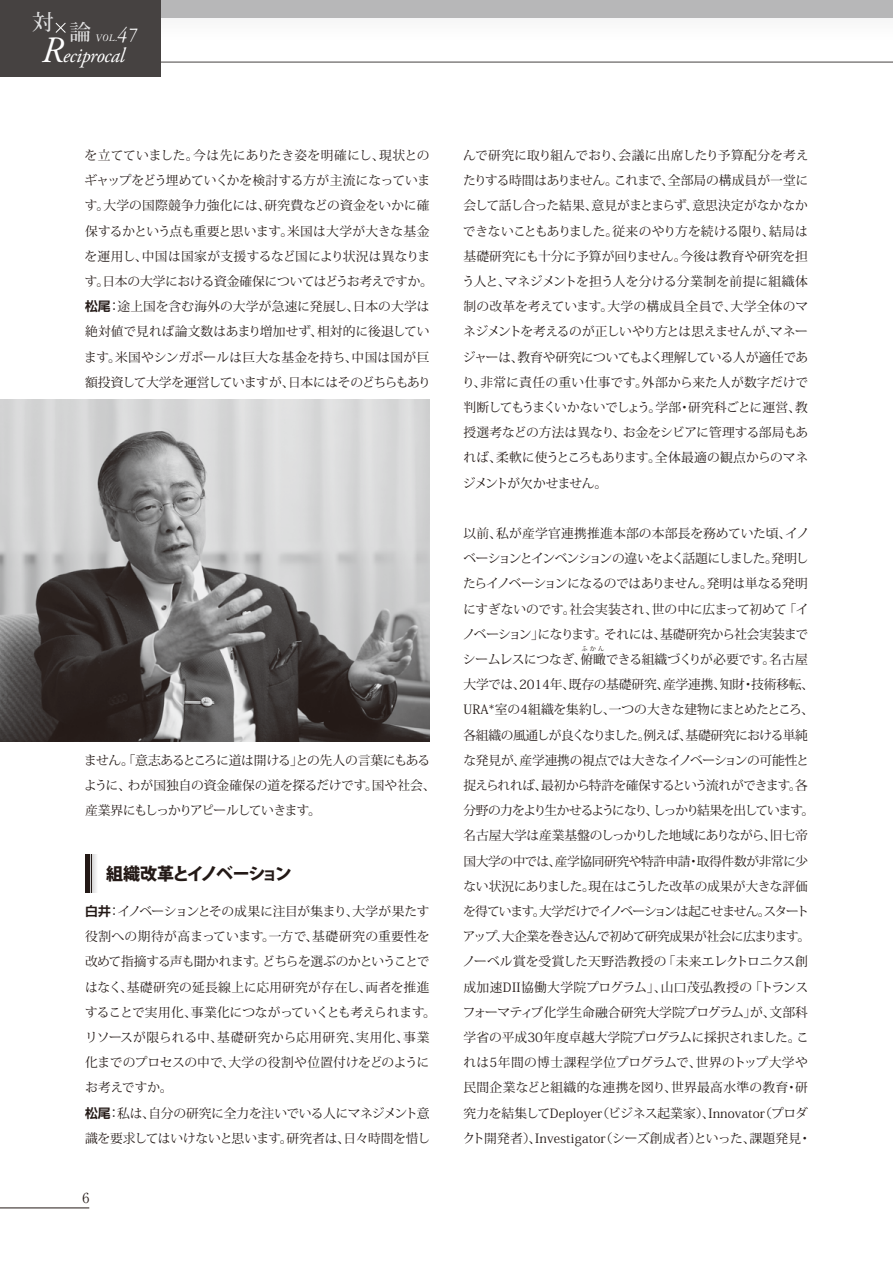
<style>
.page{position:relative;width:893px;height:1263px;background:#fff}
.page>*{position:absolute;margin:0;border:0;box-sizing:border-box;transform-origin:0 0}
.t1{font:21.6px "Koz Min Pro Medium 90 pv RKSJ H";color:#e1e1e2}
.t2{font:italic 20.7px "Adobe Garamond Pro";letter-spacing:-.02em;color:#fff}
.t3{font:16.95px "Koz Go Pro Heavy 90 pv RKSJ H";letter-spacing:-.1em;color:#231916}
.t4{font:13.8px "Ryumin Pro Light 90 pv RKSJ H";color:#231916}
.t5{font:12.75px/25.2px "Koz Min Pro Regular 90 pv RKSJ H";letter-spacing:-.02em;color:#231916}
.t6{font:12.75px/25.2px "Koz Min Pro Regular 90 pv RKSJ H";color:#231916}
.t7{font:italic 10.65px "Garamond 3 LT Std";color:#fff}
.t8{font:6.45px "Koz Min Pro Regular 90 pv RKSJ H";color:#231916}
.s1{font-size:37.2px}
.s2{font-family:"Koz Min Pro Medium 90 pv RKSJ H";font-style:normal;font-size:21.6px;color:#e1e1e2}
.s3{font-size:21.15px}
.s4{font-family:"Shin Go Pro De Bold 90 pv RKSJ H"}
</style>
<div class="page">
<hr style="left:0;top:1208px;width:89px;height:1px;background:#231916">
<img style="left:0;top:400px;width:429px;height:341px">
<svg style="left:89px;top:854px;width:8px;height:38px"></svg>
<hr style="left:85px;top:854px;width:4px;height:38px;background:#231916">
<hr style="left:91px;top:854px;width:1px;height:38px;background:#231916">
<div style="left:0;top:0;width:893px;height:17px;background:#b7b7b8"></div>
<div style="left:0;top:0;width:161px;height:77px;background:#464241"></div>
<svg style="left:55px;top:22px;width:11px;height:11px"></svg>
<hr style="left:161px;top:62px;width:732px;height:1px;background:#464241">
<h1 class="t1" style="left:32px;top:14px;width:23px">対</h1>
<h2 class="t2" style="left:41px;top:42px;width:85px"><span class="s1">R</span>eciprocal</h2>
<p class="t7" style="left:70px;top:31px;width:71px"><span class="s2">論</span> VOL.<span class="s3">47</span></p>
<p class="t6" style="left:84px;top:144px;width:350px">を立てていました。今は先にありたき姿を明確にし、現状とのギャップをどう埋めていくかを検討する方が主流になっています。大学の国際競争力強化には、研究費などの資金をいかに確保するかという点も重要と思います。米国は大学が大きな基金を運用し、中国は国家が支援するなど国により状況は異なります。日本の大学における資金確保についてはどうお考えですか。<span class="s4">松尾</span>：途上国を含む海外の大学が急速に発展し、日本の大学は絶対値で見れば論文数はあまり増加せず、相対的に後退しています。米国やシンガポールは巨大な基金を持ち、中国は国が巨額投資して大学を運営していますが、日本にはそのどちらもあり</p>
<p class="t5" style="left:84px;top:749px;width:353px">ません。「意志あるところに道は開ける」との先人の言葉にもあるように、わが国独自の資金確保の道を探るだけです。国や社会、産業界にもしっかりアピールしていきます。</p>
<h3 class="t3" style="left:106px;top:867px;width:187px">組織改革とイノベーション</h3>
<p class="t5" style="left:85px;top:900px;width:352px"><span class="s4">白井</span>：イノベーションとその成果に注目が集まり、大学が果たす役割への期待が高まっています。一方で、基礎研究の重要性を改めて指摘する声も聞かれます。どちらを選ぶのかということではなく、基礎研究の延長線上に応用研究が存在し、両者を推進することで実用化、事業化につながっていくとも考えられます。リソースが限られる中、基礎研究から応用研究、実用化、事業化までのプロセスの中で、大学の役割や位置付けをどのようにお考えですか。<br><span class="s4">松尾</span>：私は、自分の研究に全力を注いでいる人にマネジメント意識を要求してはいけないと思います。研究者は、日々時間を惜し</p>
<p class="t4" style="left:82px;top:1192px;width:8px">6</p>
<p class="t5" style="left:462px;top:144px;width:348px;text-align:justify">んで研究に取り組んでおり、会議に出席したり予算配分を考えたりする時間はありません。これまで、全部局の構成員が一堂に会して話し合った結果、意見がまとまらず、意思決定がなかなかできないこともありました。従来のやり方を続ける限り、結局は基礎研究にも十分に予算が回りません。今後は教育や研究を担う人と、マネジメントを担う人を分ける分業制を前提に組織体制の改革を考えています。大学の構成員全員で、大学全体のマネジメントを考えるのが正しいやり方とは思えませんが、マネージャーは、教育や研究についてもよく理解している人が適任であり、非常に責任の重い仕事です。外部から来た人が数字だけで判断してもうまくいかないでしょう。学部・研究科ごとに運営、教授選考などの方法は異なり、お金をシビアに管理する部局もあれば、柔軟に使うところもあります。全体最適の観点からのマネジメントが欠かせません。</p>
<p class="t5" style="left:462px;top:522px;width:348px;text-align:justify">以前、私が産学官連携推進本部の本部長を務めていた頃、イノベーションとインベンションの違いをよく話題にしました。発明したらイノベーションになるのではありません。発明は単なる発明にすぎないのです。社会実装され、世の中に広まって初めて「イノベーション」になります。それには、基礎研究から社会実装までシームレスにつなぎ、俯瞰できる組織づくりが必要です。名古屋</p>
<p class="t8" style="left:581px;top:646px;width:25px">ふかん</p>
<p class="t5" style="left:462px;top:673px;width:353px">大学では、2014年、既存の基礎研究、産学連携、知財・技術移転、URA*室の4組織を集約し、一つの大きな建物にまとめたところ、各組織の風通しが良くなりました。例えば、基礎研究における単純な発見が、産学連携の視点では大きなイノベーションの可能性と捉えられれば、最初から特許を確保するという流れができます。各分野の力をより生かせるようになり、しっかり結果を出しています。名古屋大学は産業基盤のしっかりした地域にありながら、旧七帝国大学の中では、産学協同研究や特許申請・取得件数が非常に少ない状況にありました。現在はこうした改革の成果が大きな評価を得ています。大学だけでイノベーションは起こせません。スタートアップ、大企業を巻き込んで初めて研究成果が社会に広まります。ノーベル賞を受賞した天野浩教授の「未来エレクトロニクス創成加速DII協働大学院プログラム」、山口茂弘教授の「トランスフォーマティブ化学生命融合研究大学院プログラム」が、文部科学省の平成30年度卓越大学院プログラムに採択されました。これは5年間の博士課程学位プログラムで、世界のトップ大学や民間企業などと組織的な連携を図り、世界最高水準の教育・研究力を結集してDeployer（ビジネス起業家）、Innovator（プロダクト開発者）、Investigator（シーズ創成者）といった、課題発見・</p>
</div>
